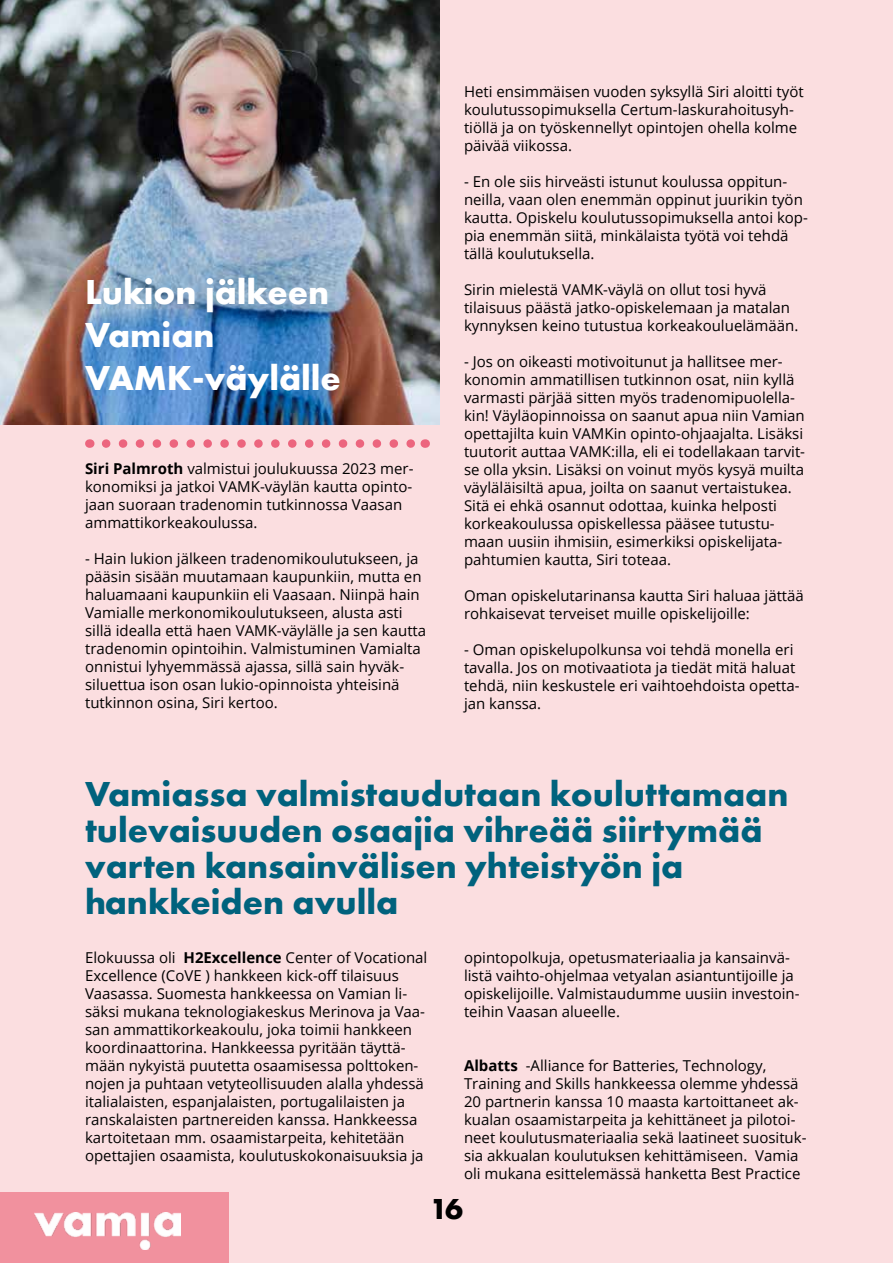
<style>
.page{position:relative;width:893px;height:1263px;background:#fbdee0}
.page>*{position:absolute;margin:0;border:0;box-sizing:border-box;transform-origin:0 0}
.t1{font:700 36px/36px "Futura PT";color:#00627d}
.t2{font:700 36px/43.2px "Futura PT";color:#fff}
.t3{font:700 30px "Futura PT";color:#000}
.t4{font:15px/18px "Open Sans";color:#000}
.s1{font-weight:700}
</style>
<div class="page">
<div style="left:0;top:1193px;width:228px;height:70px;background:#f1919e"></div>
<img style="left:35px;top:1212px;width:146px;height:37px">
<svg style="left:106px;top:439px;width:309px;height:9px"></svg>
<img style="left:0;top:0;width:439px;height:425px">
<h1 class="t2" style="left:85px;top:269px;width:257px">Lukion jälkeen<br>Vamian<br>VAMK-väylälle</h1>
<p class="t4" style="left:85px;top:459px;width:330px"><span class="s1">Siri Palmroth</span> valmistui joulukuussa 2023 mer&shy;konomiksi ja jatkoi VAMK-väylän kautta opinto&shy;jaan suoraan tradenomin tutkinnossa Vaasan ammattikorkeakoulussa.</p>
<p class="t4" style="left:85px;top:549px;width:343px">- Hain lukion jälkeen tradenomikoulutukseen, ja pääsin sisään muutamaan kaupunkiin, mutta en haluamaani kaupunkiin eli Vaasaan. Niinpä hain Vamialle merkonomikoulutukseen, alusta asti sillä idealla että haen VAMK-väylälle ja sen kautta tradenomin opintoihin. Valmistuminen Vamialta onnistui lyhyemmässä ajassa, sillä sain hyväk&shy;siluettua ison osan lukio-opinnoista yhteisinä tutkinnon osina, Siri kertoo.</p>
<p class="t4" style="left:464px;top:82px;width:341px">Heti ensimmäisen vuoden syksyllä Siri aloitti työt koulutussopimuksella Certum-laskurahoitusyh&shy;tiöllä ja on työskennellyt opintojen ohella kolme päivää viikossa.</p>
<p class="t4" style="left:464px;top:172px;width:345px">- En ole siis hirveästi istunut koulussa oppitun&shy;neilla, vaan olen enemmän oppinut juurikin työn kautta. Opiskelu koulutussopimuksella antoi kop&shy;pia enemmän siitä, minkälaista työtä voi tehdä tällä koulutuksella.</p>
<p class="t4" style="left:464px;top:280px;width:336px">Sirin mielestä VAMK-väylä on ollut tosi hyvä tilaisuus päästä jatko-opiskelemaan ja matalan kynnyksen keino tutustua korkeakouluelämään.</p>
<p class="t4" style="left:464px;top:352px;width:343px">- Jos on oikeasti motivoitunut ja hallitsee mer&shy;konomin ammatillisen tutkinnon osat, niin kyllä varmasti pärjää sitten myös tradenomipuolella&shy;kin! Väyläopinnoissa on saanut apua niin Vamian opettajilta kuin VAMKin opinto-ohjaajalta. Lisäksi tuutorit auttaa VAMK:illa, eli ei todellakaan tarvit&shy;se olla yksin. Lisäksi on voinut myös kysyä muilta väyläläisiltä apua, joilta on saanut vertaistukea.<br>Sitä ei ehkä osannut odottaa, kuinka helposti korkeakoulussa opiskellessa pääsee tutustu&shy;maan uusiin ihmisiin, esimerkiksi opiskelijata&shy;pahtumien kautta, Siri toteaa.</p>
<p class="t4" style="left:464px;top:586px;width:341px">Oman opiskelutarinansa kautta Siri haluaa jättää rohkaisevat terveiset muille opiskelijoille:</p>
<p class="t4" style="left:464px;top:640px;width:337px">- Oman opiskelupolkunsa voi tehdä monella eri tavalla. Jos on motivaatiota ja tiedät mitä haluat tehdä, niin keskustele eri vaihtoehdoista opetta&shy;jan kanssa.</p>
<h1 class="t1" style="left:85px;top:775px;width:705px">Vamiassa valmistaudutaan kouluttamaan tulevaisuuden osaajia vihreää siirtymää varten kansainvälisen yhteistyön ja hankkeiden avulla</h1>
<p class="t4" style="left:464px;top:948px;width:337px">opintopolkuja, opetusmateriaalia ja kansainvä&shy;listä vaihto-ohjelmaa vetyalan asiantuntijoille ja opiskelijoille. Valmistaudumme uusiin investoin&shy;teihin Vaasan alueelle.</p>
<p class="t4" style="left:85px;top:948px;width:344px">Elokuussa oli <span class="s1">H2Excellence</span> Center of Vocational Excellence (CoVE ) hankkeen kick-off tilaisuus Vaasassa. Suomesta hankkeessa on Vamian li&shy;säksi mukana teknologiakeskus Merinova ja Vaa&shy;san ammattikorkeakoulu, joka toimii hankkeen koordinaattorina. Hankkeessa pyritään täyttä&shy;mään nykyistä puutetta osaamisessa polttoken&shy;nojen ja puhtaan vetyteollisuuden alalla yhdessä italialaisten, espanjalaisten, portugalilaisten ja ranskalaisten partnereiden kanssa. Hankkeessa kartoitetaan mm. osaamistarpeita, kehitetään opettajien osaamista, koulutuskokonaisuuksia ja</p>
<p class="t4" style="left:464px;top:1056px;width:344px"><span class="s1">Albatts</span> -Alliance for Batteries, Technology, Training and Skills hankkeessa olemme yhdessä 20 partnerin kanssa 10 maasta kartoittaneet ak&shy;kualan osaamistarpeita ja kehittäneet ja pilotoi&shy;neet koulutusmateriaalia sekä laatineet suosituk&shy;sia akkualan koulutuksen kehittämiseen. Vamia oli mukana esittelemässä hanketta Best Practice</p>
<h2 class="t3" style="left:422px;top:1189px;width:42px">1616</h2>
</div>
